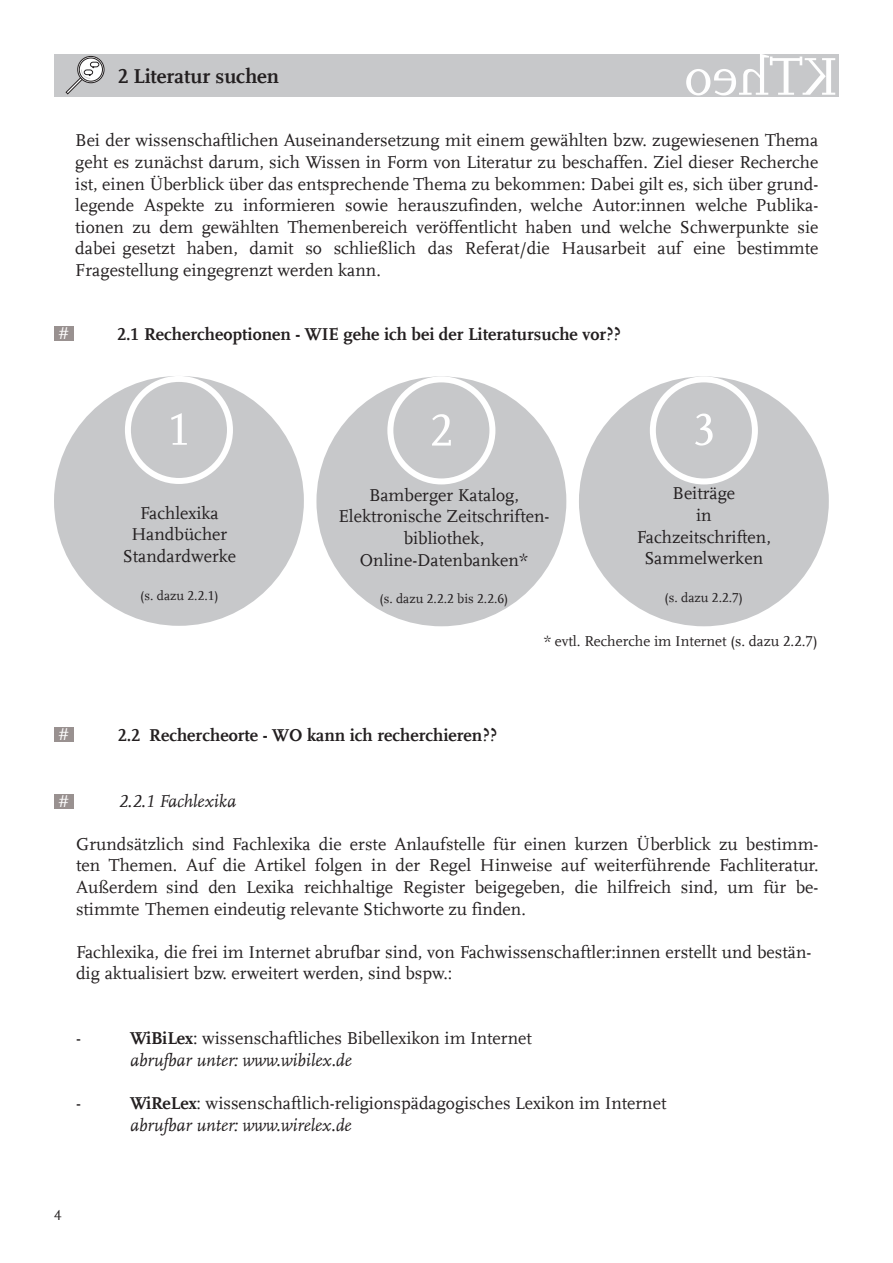
<style>
.page{position:relative;width:893px;height:1263px;background:#fff}
.page>*{position:absolute;margin:0;border:0;box-sizing:border-box;transform-origin:0 0}
.t1{font:700 21px "UB Scala";color:#231f20}
.t2{font:18px/21.6px "UB Scala";color:#231f20}
.t3{font:700 18px "UB Scala";color:#231f20}
.t4{font:italic 18px "UB Scala";color:#231f20}
.t5{font:18px "UB Scala";color:#fff}
.t6{font:15px "UB Scala";color:#231f20}
.t7{font:13.5px "UB Scala";color:#231f20}
.s1{font-weight:700}
.s2{font-style:italic}
</style>
<div class="page">
<div style="left:54px;top:54px;width:785px;height:43px;background:#c7c8ca"></div>
<svg style="left:78px;top:56px;width:26px;height:27px"></svg>
<div style="left:78px;top:56px;width:26px;height:27px;border:1px solid #231f20;border-radius:50%"></div>
<svg style="left:79px;top:58px;width:23px;height:23px"></svg>
<div style="left:79px;top:58px;width:24px;height:23px;border:1px solid #231f20;border-radius:50%"></div>
<svg style="left:66px;top:62px;width:33px;height:32px"></svg>
<div style="left:54px;top:376px;width:250px;height:250px;background:#c7c8ca;border-radius:50%"></div>
<div style="left:125px;top:376px;width:108px;height:108px;border:6px solid #fff;border-radius:50%"></div>
<svg style="left:171px;top:413px;width:16px;height:32px"></svg>
<div style="left:316px;top:376px;width:250px;height:250px;background:#c7c8ca;border-radius:50%"></div>
<div style="left:387px;top:376px;width:108px;height:108px;border:6px solid #fff;border-radius:50%"></div>
<svg style="left:432px;top:414px;width:19px;height:32px"></svg>
<div style="left:579px;top:376px;width:250px;height:250px;background:#c7c8ca;border-radius:50%"></div>
<div style="left:650px;top:376px;width:108px;height:108px;border:6px solid #fff;border-radius:50%"></div>
<svg style="left:695px;top:414px;width:18px;height:32px"></svg>
<div style="left:54px;top:726px;width:20px;height:15px;background:#999190"></div>
<div style="left:54px;top:793px;width:20px;height:15px;background:#999190"></div>
<div style="left:54px;top:326px;width:20px;height:15px;background:#999190"></div>
<p class="t1" style="left:118px;top:63px;width:163px">2 Literatur suchen</p>
<p class="t2" style="left:75px;top:129px;width:745px;text-align:justify">Bei der wissenschaftlichen Auseinandersetzung mit einem gewählten bzw. zugewiesenen Thema geht es zunächst darum, sich Wissen in Form von Literatur zu beschaffen. Ziel dieser Recherche ist, einen Überblick über das entsprechende Thema zu bekommen: Dabei gilt es, sich über grund&shy;legende Aspekte zu informieren sowie herauszufinden, welche Autor:innen welche Publika&shy;tionen zu dem gewählten Themenbereich veröffentlicht haben und welche Schwerpunkte sie dabei gesetzt haben, damit so schließlich das Referat/die Hausarbeit auf eine bestimmte Fragestellung eingegrenzt werden kann.</p>
<p class="t5" style="left:59px;top:323px;width:11px">#</p>
<p class="t3" style="left:117px;top:323px;width:505px">2.1 Rechercheoptionen - WIE gehe ich bei der Literatursuche vor??</p>
<p class="t5" style="left:59px;top:723px;width:11px">#</p>
<p class="t2" style="left:140px;top:502px;width:80px">Fachlexika</p>
<p class="t2" style="left:132px;top:524px;width:97px">Handbücher</p>
<p class="t2" style="left:123px;top:545px;width:115px">Standardwerke</p>
<p class="t7" style="left:140px;top:587px;width:80px">(s. dazu 2.2.1)</p>
<p class="t2" style="left:673px;top:483px;width:64px">Beiträge</p>
<p class="t2" style="left:696px;top:504px;width:17px">in</p>
<p class="t2" style="left:637px;top:526px;width:135px">Fachzeitschriften,</p>
<p class="t2" style="left:645px;top:547px;width:120px">Sammelwerken</p>
<p class="t7" style="left:665px;top:590px;width:80px">(s. dazu 2.2.7)</p>
<p class="t6" style="left:544px;top:632px;width:276px">* evtl. Recherche im Internet (s. dazu 2.2.7)</p>
<p class="t2" style="left:338px;top:484px;width:212px;text-align:center">Bamberger Katalog,<br>Elektronische Zeitschriften&shy;bibliothek,<br>Online-Datenbanken*</p>
<p class="t7" style="left:379px;top:591px;width:130px">(s. dazu 2.2.2 bis 2.2.6)</p>
<p class="t3" style="left:118px;top:724px;width:381px">2.2 Rechercheorte - WO kann ich recherchieren??</p>
<p class="t4" style="left:119px;top:790px;width:119px">2.2.1 Fachlexika</p>
<p class="t2" style="left:76px;top:833px;width:744px;text-align:justify">Grundsätzlich sind Fachlexika die erste Anlaufstelle für einen kurzen Überblick zu bestimm&shy;ten Themen. Auf die Artikel folgen in der Regel Hinweise auf weiterführende Fachliteratur.<br>Außerdem sind den Lexika reichhaltige Register beigegeben, die hilfreich sind, um für be&shy;stimmte Themen eindeutig relevante Stichworte zu finden.</p>
<p class="t2" style="left:76px;top:941px;width:737px">Fachlexika, die frei im Internet abrufbar sind, von Fachwissenschaftler:innen erstellt und bestän&shy;dig aktualisiert bzw. erweitert werden, sind bspw.:</p>
<p class="t5" style="left:59px;top:790px;width:11px">#</p>
<p class="t2" style="left:76px;top:1027px;width:6px">-</p>
<p class="t2" style="left:130px;top:1027px;width:403px"><span class="s1">WiBiLex</span>: wissenschaftliches Bibellexikon im Internet <span class="s2">abrufbar unter: www.wibilex.de</span></p>
<p class="t2" style="left:76px;top:1092px;width:6px">-</p>
<p class="t2" style="left:130px;top:1092px;width:538px"><span class="s1">WiReLex</span>: wissenschaftlich-religionspädagogisches Lexikon im Internet <span class="s2">abrufbar unter: www.wirelex.de</span></p>
<p class="t6" style="left:54px;top:1206px;width:9px">4</p>
</div>
